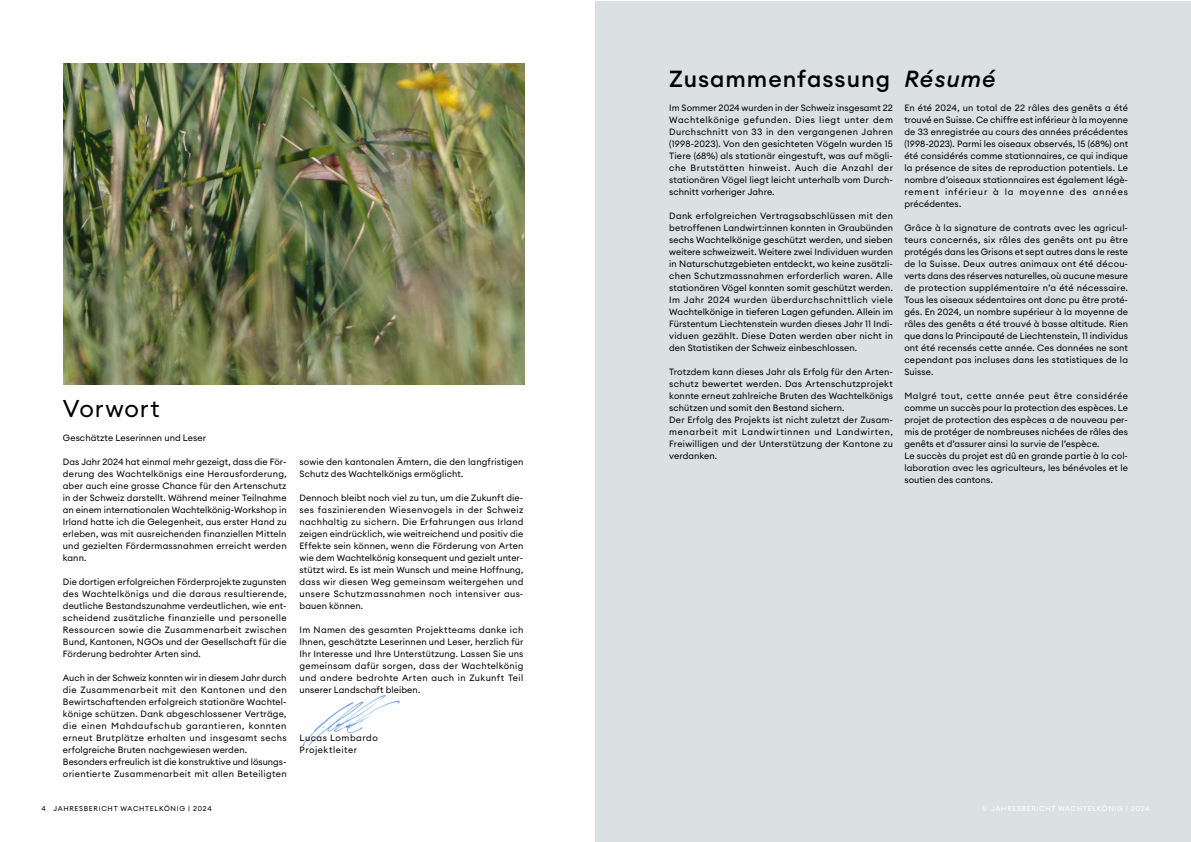
<style>
.page{position:relative;width:1191px;height:842px;background:#fff}
.page>*{position:absolute;margin:0;border:0;box-sizing:border-box;transform-origin:0 0}
.t1{font:24px "Euclid Circular A";letter-spacing:.04em;color:#030202}
.t2{font:500 23px "Euclid Circular A";letter-spacing:.04em;color:#000}
.t3{font:italic 500 23px "Euclid Circular A";letter-spacing:.04em;color:#000}
.t4{font:9px/12px "Euclid Circular A";letter-spacing:.015em;color:#000;text-align:justify}
.t5{font:9px/12px "Euclid Circular A";letter-spacing:.015em;color:#030202;text-align:justify}
.t6{font:9px/12px "Euclid Circular A";letter-spacing:.055em;color:#000}
.t7{font:7px "Euclid Circular A";letter-spacing:.1em;color:#000}
.t8{font:7px "Euclid Circular A";letter-spacing:.1em;color:#fff}
</style>
<div class="page">
<div style="left:595px;top:1px;width:596px;height:841px;background:#dbe1e3"></div>
<img style="left:63px;top:63px;width:461px;height:321px">
<img style="left:302px;top:694px;width:99px;height:53px">
<h1 class="t1" style="left:63px;top:393px;width:98px">Vorwort</h1>
<p class="t5" style="left:63px;top:432px;width:145px">Geschätzte Leserinnen und Leser</p>
<p class="t5" style="left:63px;top:456px;width:225px">Das Jahr 2024 hat einmal mehr gezeigt, dass die För&shy;derung des Wachtelkönigs eine Herausforderung, aber auch eine grosse Chance für den Artenschutz in der Schweiz darstellt. Während meiner Teilnahme an einem internationalen Wachtelkönig-Workshop in Irland hatte ich die Gelegenheit, aus erster Hand zu erleben, was mit ausreichenden finanziellen Mitteln und gezielten Fördermassnahmen erreicht werden kann.</p>
<p class="t5" style="left:63px;top:576px;width:225px">Die dortigen erfolgreichen Förderprojekte zugunsten des Wachtelkönigs und die daraus resultierende, deutliche Bestandszunahme verdeutlichen, wie ent&shy;scheidend zusätzliche finanzielle und personelle Ressourcen sowie die Zusammenarbeit zwischen Bund, Kantonen, NGOs und der Gesellschaft für die Förderung bedrohter Arten sind.</p>
<p class="t5" style="left:63px;top:672px;width:225px;text-align:left">Auch in der Schweiz konnten wir in diesem Jahr durch die Zusammenarbeit mit den Kantonen und den Bewirtschaftenden erfolgreich stationäre Wachtel&shy;könige schützen. Dank abgeschlossener Verträge, die einen Mahdaufschub garantieren, konnten erneut Brutplätze erhalten und insgesamt sechs erfolgreiche Bruten nachgewiesen werden.<br>Besonders erfreulich ist die konstruktive und lösungs&shy;orientierte Zusammenarbeit mit allen Beteiligten</p>
<p class="t5" style="left:300px;top:456px;width:225px">sowie den kantonalen Ämtern, die den langfristigen<br>Schutz des Wachtelkönigs ermöglicht.</p>
<p class="t5" style="left:300px;top:492px;width:225px">Dennoch bleibt noch viel zu tun, um die Zukunft die&shy;ses faszinierenden Wiesenvogels in der Schweiz nachhaltig zu sichern. Die Erfahrungen aus Irland zeigen eindrücklich, wie weitreichend und positiv die Effekte sein können, wenn die Förderung von Arten wie dem Wachtelkönig konsequent und gezielt unter&shy;stützt wird. Es ist mein Wunsch und meine Hoffnung, dass wir diesen Weg gemeinsam weitergehen und unsere Schutzmassnahmen noch intensiver aus&shy;bauen können.</p>
<p class="t5" style="left:300px;top:624px;width:225px">Im Namen des gesamten Projektteams danke ich Ihnen, geschätzte Leserinnen und Leser, herzlich für Ihr Interesse und Ihre Unterstützung. Lassen Sie uns gemeinsam dafür sorgen, dass der Wachtelkönig und andere bedrohte Arten auch in Zukunft Teil unserer Landschaft bleiben.</p>
<p class="t6" style="left:300px;top:732px;width:80px">Lucas Lombardo<br>Projektleiter</p>
<h2 class="t2" style="left:669px;top:64px;width:222px">Zusammenfassung</h2>
<p class="t4" style="left:669px;top:102px;width:225px">Im Sommer 2024 wurden in der Schweiz insgesamt 22<br>Wachtelkönige gefunden. Dies liegt unter dem Durchschnitt von 33 in den vergangenen Jahren (1998-2023). Von den gesichteten Vögeln wurden 15<br>Tiere (68%) als stationär eingestuft, was auf mögli&shy;che Brutstätten hinweist. Auch die Anzahl der stationären Vögel liegt leicht unterhalb vom Durch&shy;schnitt vorheriger Jahre.</p>
<p class="t4" style="left:669px;top:210px;width:225px">Dank erfolgreichen Vertragsabschlüssen mit den betroffenen Landwirt:innen konnten in Graubünden sechs Wachtelkönige geschützt werden, und sieben weitere schweizweit. Weitere zwei Individuen wurden in Naturschutzgebieten entdeckt, wo keine zusätzli&shy;chen Schutzmassnahmen erforderlich waren. Alle stationären Vögel konnten somit geschützt werden.<br>Im Jahr 2024 wurden überdurchschnittlich viele Wachtelkönige in tieferen Lagen gefunden. Allein im Fürstentum Liechtenstein wurden dieses Jahr 11 Indi&shy;viduen gezählt. Diese Daten werden aber nicht in den Statistiken der Schweiz einbeschlossen.</p>
<p class="t4" style="left:669px;top:366px;width:225px;text-align:left">Trotzdem kann dieses Jahr als Erfolg für den Arten&shy;schutz bewertet werden. Das Artenschutzprojekt konnte erneut zahlreiche Bruten des Wachtelkönigs schützen und somit den Bestand sichern.<br>Der Erfolg des Projekts ist nicht zuletzt der Zusam&shy;menarbeit mit Landwirtinnen und Landwirten, Freiwilligen und der Unterstützung der Kantone zu verdanken.</p>
<h2 class="t3" style="left:904px;top:64px;width:93px">Résumé</h2>
<p class="t4" style="left:904px;top:102px;width:225px">En été 2024, un total de 22 râles des genêts a été trouvé en Suisse. Ce chiffre est inférieur à la moyenne de 33 enregistrée au cours des années précédentes (1998-2023). Parmi les oiseaux observés, 15 (68%) ont été considérés comme stationnaires, ce qui indique la présence de sites de reproduction potentiels. Le nombre d’oiseaux stationnaires est également légè&shy;rement inférieur à la moyenne des années précédentes.</p>
<p class="t4" style="left:904px;top:222px;width:225px">Grâce à la signature de contrats avec les agricul&shy;teurs concernés, six râles des genêts ont pu être protégés dans les Grisons et sept autres dans le reste de la Suisse. Deux autres animaux ont été décou&shy;verts dans des réserves naturelles, où aucune mesure de protection supplémentaire n’a été nécessaire.<br>Tous les oiseaux sédentaires ont donc pu être proté&shy;gés. En 2024, un nombre supérieur à la moyenne de râles des genêts a été trouvé à basse altitude. Rien que dans la Principauté de Liechtenstein, 11 individus ont été recensés cette année. Ces données ne sont cependant pas incluses dans les statistiques de la Suisse.</p>
<p class="t4" style="left:904px;top:390px;width:225px;text-align:left">Malgré tout, cette année peut être considérée comme un succès pour la protection des espèces. Le projet de protection des espèces a de nouveau per&shy;mis de protéger de nombreuses nichées de râles des genêts et d’assurer ainsi la survie de l’espèce.<br>Le succès du projet est dû en grande partie à la col&shy;laboration avec les agriculteurs, les bénévoles et le soutien des cantons.</p>
<p class="t7" style="left:41px;top:804px;width:172px">4 JAHRESBERICHT WACHTELKÖNIG | 2024</p>
<p class="t8" style="left:982px;top:804px;width:169px">5 JAHRESBERICHT WACHTELKÖNIG | 2024</p>
</div>
